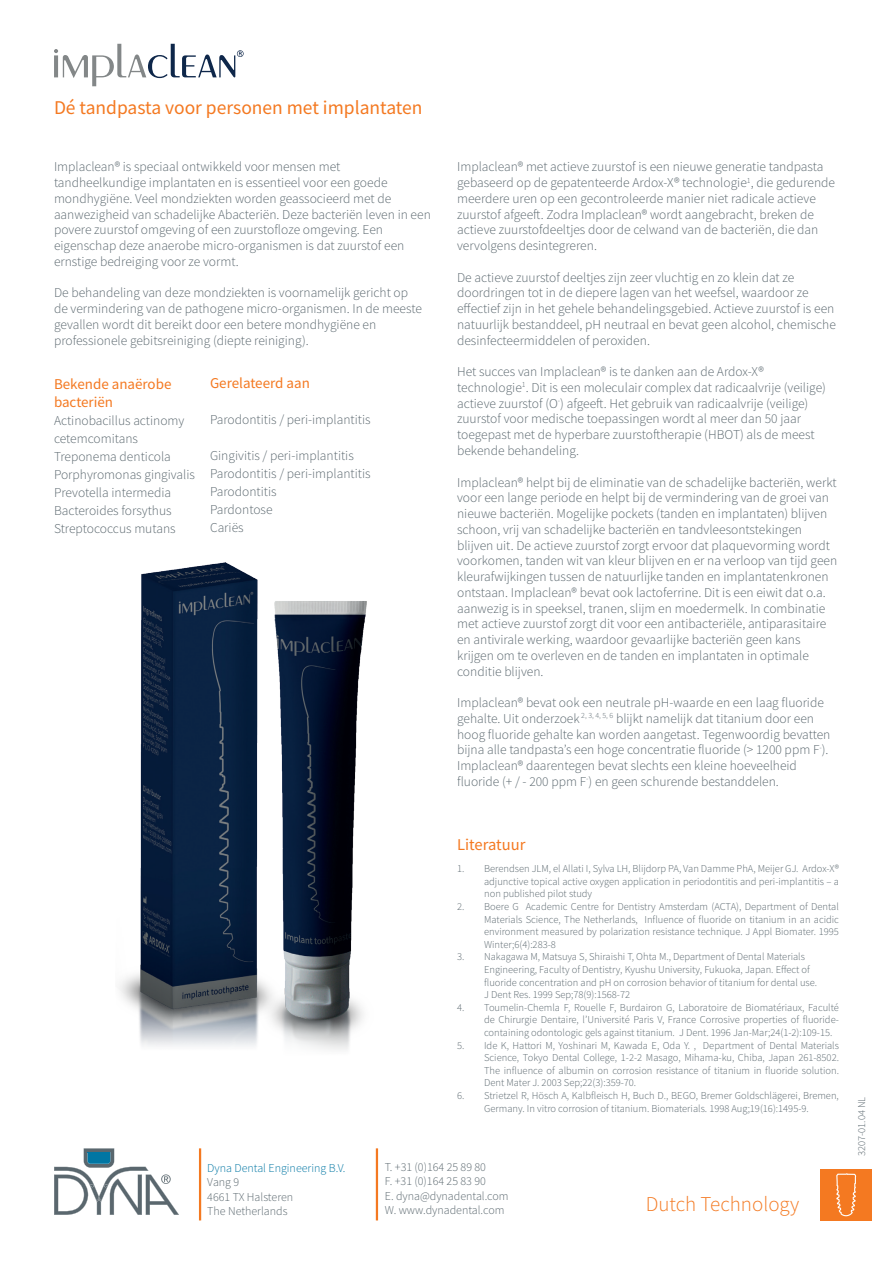
<style>
.page{position:relative;width:893px;height:1263px;background:#fff}
.page>*{position:absolute;margin:0;border:0;box-sizing:border-box;transform-origin:0 0}
.t1{font:300 21px "Source Sans Pro";color:#f47921}
.t2{font:19.5px "Source Sans Pro";color:#f47921}
.t3{font:16.5px "Source Sans Pro";color:#f47921}
.t4{font:15px/18px "Source Sans Pro";color:#f47921}
.t5{font:300 13.5px/15.8px "Source Sans Pro";color:#5a676e}
.t6{font:300 12px/14.4px "Source Sans Pro";color:#5a676e}
.t7{font:300 12px "Source Sans Pro";color:#0076a3}
.t8{font:300 10.5px/12.6px "Source Sans Pro";color:#5a676e;text-align:justify}
</style>
<div class="page">
<svg style="left:54px;top:1148px;width:125px;height:67px"></svg>
<hr style="left:376px;top:1148px;width:2px;height:72px;background:#f47921">
<hr style="left:199px;top:1148px;width:2px;height:72px;background:#f47921">
<div style="left:821px;top:1169px;width:51px;height:51px;background:#f47921"></div>
<svg style="left:836px;top:1173px;width:21px;height:44px"></svg>
<img style="left:119px;top:562px;width:248px;height:488px">
<svg style="left:54px;top:44px;width:190px;height:42px"></svg>
<h2 class="t2" style="left:54px;top:95px;width:370px">Dé tandpasta voor personen met implantaten</h2>
<p class="t5" style="left:54px;top:159px;width:378px">Implaclean® is speciaal ontwikkeld voor mensen met tandheelkundige implantaten en is essentieel voor een goede mondhygiëne. Veel mondziekten worden geassocieerd met de aanwezigheid van schadelijke Abacteriën. Deze bacteriën leven in een povere zuurstof omgeving of een zuurstofloze omgeving. Een eigenschap deze anaerobe micro-organismen is dat zuurstof een ernstige bedreiging voor ze vormt.</p>
<p class="t5" style="left:54px;top:285px;width:369px">De behandeling van deze mondziekten is voornamelijk gericht op de vermindering van de pathogene micro-organismen. In de meeste gevallen wordt dit bereikt door een betere mondhygiëne en professionele gebitsreiniging (diepte reiniging).</p>
<p class="t4" style="left:54px;top:375px;width:119px">Bekende anaërobe bacteriën</p>
<p class="t5" style="left:54px;top:411px;width:142px;line-height:18px">Actinobacillus actinomy cetemcomitans<br>Treponema denticola<br>Porphyromonas gingivalis<br>Prevotella intermedia<br>Bacteroides forsythus<br>Streptococcus mutans</p>
<p class="t4" style="left:210px;top:374px;width:101px">Gerelateerd aan</p>
<p class="t5" style="left:210px;top:412px;width:162px">Parodontitis / peri-implantitis</p>
<p class="t5" style="left:210px;top:447px;width:162px;line-height:18px">Gingivitis / peri-implantitis<br>Parodontitis / peri-implantitis<br>Parodontitis<br>Pardontose<br>Cariës</p>
<p class="t5" style="left:457px;top:159px;width:379px">Implaclean® met actieve zuurstof is een nieuwe generatie tandpasta gebaseerd op de gepatenteerde Ardox-X® technologie<sup>1</sup>, die gedurende meerdere uren op een gecontroleerde manier niet radicale actieve zuurstof afgeeft. Zodra Implaclean® wordt aangebracht, breken de actieve zuurstofdeeltjes door de celwand van de bacteriën, die dan vervolgens desintegreren.</p>
<p class="t5" style="left:457px;top:269px;width:380px">De actieve zuurstof deeltjes zijn zeer vluchtig en zo klein dat ze doordringen tot in de diepere lagen van het weefsel, waardoor ze effectief zijn in het gehele behandelingsgebied. Actieve zuurstof is een natuurlijk bestanddeel, pH neutraal en bevat geen alcohol, chemische desinfecteermiddelen of peroxiden.</p>
<p class="t5" style="left:457px;top:364px;width:370px">Het succes van Implaclean® is te danken aan de Ardox-X® technologie<sup>1</sup>. Dit is een moleculair complex dat radicaalvrije (veilige) actieve zuurstof (O<sup>-</sup>) afgeeft. Het gebruik van radicaalvrije (veilige) zuurstof voor medische toepassingen wordt al meer dan 50 jaar toegepast met de hyperbare zuurstoftherapie (HBOT) als de meest bekende behandeling.</p>
<p class="t5" style="left:457px;top:474px;width:382px">Implaclean® helpt bij de eliminatie van de schadelijke bacteriën, werkt voor een lange periode en helpt bij de vermindering van de groei van nieuwe bacteriën. Mogelijke pockets (tanden en implantaten) blijven schoon, vrij van schadelijke bacteriën en tandvleesontstekingen blijven uit. De actieve zuurstof zorgt ervoor dat plaquevorming wordt voorkomen, tanden wit van kleur blijven en er na verloop van tijd geen kleurafwijkingen tussen de natuurlijke tanden en implantatenkronen ontstaan. Implaclean® bevat ook lactoferrine. Dit is een eiwit dat o.a. aanwezig is in speeksel, tranen, slijm en moedermelk. In combinatie met actieve zuurstof zorgt dit voor een antibacteriële, antiparasitaire en antivirale werking, waardoor gevaarlijke bacteriën geen kans krijgen om te overleven en de tanden en implantaten in optimale conditie blijven.</p>
<p class="t5" style="left:457px;top:695px;width:375px">Implaclean® bevat ook een neutrale pH-waarde en een laag fluoride gehalte. Uit onderzoek <sup>2,</sup> <sup>3,</sup> <sup>4,</sup> <sup>5,</sup> <sup>6</sup> blijkt namelijk dat titanium door een hoog fluoride gehalte kan worden aangetast. Tegenwoordig bevatten bijna alle tandpasta’s een hoge concentratie fluoride (&gt; 1200 ppm F<sup>-</sup>).<br>Implaclean® daarentegen bevat slechts een kleine hoeveelheid fluoride (+ / - 200 ppm F<sup>-</sup>) en geen schurende bestanddelen.</p>
<p class="t7" style="left:207px;top:1160px;width:140px">Dyna Dental Engineering B.V.</p>
<p class="t6" style="left:207px;top:1175px;width:87px">Vang 9<br>4661 TX Halsteren<br>The Netherlands</p>
<p class="t3" style="left:457px;top:834px;width:70px">Literatuur</p>
<p class="t8" style="left:484px;top:862px;width:356px;text-indent:-27px">1. Berendsen JLM, el Allati I, Sylva LH, Blijdorp PA, Van Damme PhA, Meijer GJ. Ardox-X® adjunctive topical active oxygen application in periodontitis and peri-implantitis – a non published pilot study</p>
<p class="t8" style="left:484px;top:900px;width:356px;text-indent:-27px">2. Boere G Academic Centre for Dentistry Amsterdam (ACTA), Department of Dental Materials Science, The Netherlands, Influence of fluoride on titanium in an acidic environment measured by polarization resistance technique. J Appl Biomater. 1995<br>Winter;6(4):283-8</p>
<p class="t8" style="left:484px;top:951px;width:335px;text-align:left;text-indent:-27px">3. Nakagawa M, Matsuya S, Shiraishi T, Ohta M., Department of Dental Materials Engineering, Faculty of Dentistry, Kyushu University, Fukuoka, Japan. Effect of fluoride concentration and pH on corrosion behavior of titanium for dental use.<br>J Dent Res. 1999 Sep;78(9):1568-72</p>
<p class="t8" style="left:484px;top:1001px;width:356px;text-indent:-27px">4. Toumelin-Chemla F, Rouelle F, Burdairon G, Laboratoire de Biomatériaux, Faculté de Chirurgie Dentaire, l’Université Paris V, France Corrosive properties of fluoride&shy;containing odontologic gels against titanium. J Dent. 1996 Jan-Mar;24(1-2):109-15.</p>
<p class="t8" style="left:484px;top:1039px;width:356px;text-indent:-27px">5. Ide K, Hattori M, Yoshinari M, Kawada E, Oda Y. , Department of Dental Materials Science, Tokyo Dental College, 1-2-2 Masago, Mihama-ku, Chiba, Japan 261-8502.<br>The influence of albumin on corrosion resistance of titanium in fluoride solution.<br>Dent Mater J. 2003 Sep;22(3):359-70.</p>
<p class="t8" style="left:457px;top:1089px;width:383px;text-align:center">6. Strietzel R, Hösch A, Kalbfleisch H, Buch D., BEGO, Bremer Goldschlägerei, Bremen,<br>Germany. In vitro corrosion of titanium. Biomaterials. 1998 Aug;19(16):1495-9.</p>
<p class="t6" style="left:385px;top:1159px;width:125px">T. +31 (0)164 25 89 80<br>F. +31 (0)164 25 83 90<br>E. dyna@dynadental.com<br>W. www.dynadental.com</p>
<h1 class="t1" style="left:646px;top:1191px;width:155px">Dutch Technology</h1>
<p class="t8" style="left:855px;top:1156px;width:61px;rotate:-90deg">3207-01.04 NL</p>
</div>
